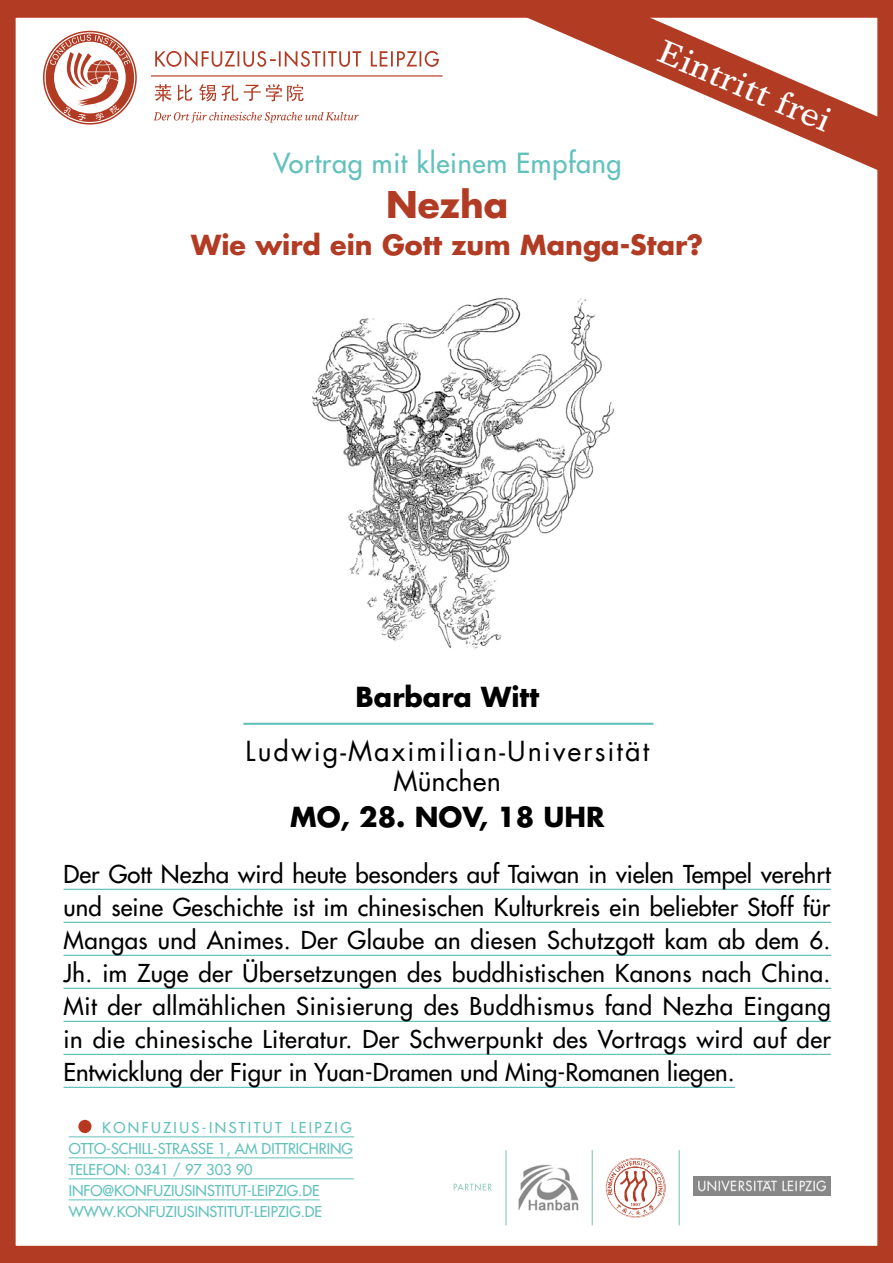
<style>
.page{position:relative;width:893px;height:1263px;background:#b13b23}
.page>*{position:absolute;margin:0;border:0;box-sizing:border-box;transform-origin:0 0}
.t1{font:700 36px "Futura";color:#b13b23}
.t2{font:33px "Times Europa";color:#fff}
.t3{font:27px/30px "Futura";letter-spacing:.075em;color:#000;text-align:center}
.t4{font:700 27px "Futura";color:#b13b23}
.t5{font:700 27px "Futura";color:#000}
.t6{font:27px "Futura";letter-spacing:.025em;color:#61c1bd}
.t7{font:24px/33px "Futura";color:#000;text-align:justify}
.t8{font:14.55px/21px "Futura";color:#61c1bd}
.t9{font:14.55px/21px "Futura";letter-spacing:.055em;color:#61c1bd}
.t10{font:14.55px "Futura";letter-spacing:.165em;color:#61c1bd}
</style>
<div class="page">
<div style="left:14px;top:16px;width:865px;height:1231px;background:#fff;border:2px solid #b6391f"></div>
<svg style="left:43px;top:31px;width:400px;height:94px"></svg>
<hr style="left:592px;top:1150px;width:1px;height:75px;background:#86cab6">
<hr style="left:505px;top:1150px;width:2px;height:75px;background:#86cab6">
<svg style="left:454px;top:1183px;width:38px;height:8px"></svg>
<img style="left:518px;top:1165px;width:61px;height:46px">
<img style="left:606px;top:1158px;width:60px;height:60px;border-radius:30px">
<hr style="left:679px;top:1150px;width:1px;height:75px;background:#86cab6">
<img style="left:694px;top:1176px;width:136px;height:19px">
<svg style="left:486px;top:16px;width:393px;height:161px"></svg>
<hr style="left:64px;top:889px;width:767px;height:1px;background:#61c1bd">
<hr style="left:64px;top:922px;width:767px;height:1px;background:#61c1bd">
<hr style="left:64px;top:955px;width:767px;height:1px;background:#61c1bd">
<hr style="left:64px;top:988px;width:767px;height:1px;background:#61c1bd">
<hr style="left:64px;top:1021px;width:767px;height:1px;background:#61c1bd">
<hr style="left:64px;top:1054px;width:767px;height:1px;background:#61c1bd">
<hr style="left:64px;top:1087px;width:671px;height:1px;background:#61c1bd">
<hr style="left:69px;top:1136px;width:285px;height:1px;background:#61c1bd">
<hr style="left:69px;top:1157px;width:284px;height:1px;background:#61c1bd">
<hr style="left:69px;top:1178px;width:285px;height:1px;background:#61c1bd">
<hr style="left:69px;top:1199px;width:251px;height:1px;background:#61c1bd">
<div style="left:78px;top:1120px;width:13px;height:13px;background:#b6391f;border-radius:50%"></div>
<hr style="left:243px;top:723px;width:410px;height:2px;background:#61c1bd">
<img style="left:312px;top:297px;width:303px;height:352px">
<div style="left:561px;top:590px;width:39px;height:64px;background:#fff"></div>
<p class="t6" style="left:273px;top:146px;width:350px">Vortrag mit kleinem Empfang</p>
<h2 class="t2" style="left:668px;top:32px;width:186px;rotate:23deg">Eintritt frei</h2>
<h1 class="t1" style="left:386px;top:181px;width:124px">Nezha</h1>
<p class="t4" style="left:191px;top:227px;width:514px">Wie wird ein Gott zum Manga-Star?</p>
<p class="t5" style="left:356px;top:679px;width:185px">Barbara Witt</p>
<p class="t3" style="left:245px;top:736px;width:405px">Ludwig-Maximilian-Universität<br>München</p>
<p class="t5" style="left:290px;top:798px;width:316px">MO, 28. NOV, 18 UHR</p>
<p class="t7" style="left:64px;top:858px;width:769px">Der Gott Nezha wird heute besonders auf Taiwan in vielen Tempel verehrt und seine Geschichte ist im chinesischen Kulturkreis ein beliebter Stoff für Mangas und Animes. Der Glaube an diesen Schutzgott kam ab dem 6.<br>Jh. im Zuge der Übersetzungen des buddhistischen Kanons nach China.<br>Mit der allmählichen Sinisierung des Buddhismus fand Nezha Eingang in die chinesische Literatur. Der Schwerpunkt des Vortrags wird auf der Entwicklung der Figur in Yuan-Dramen und Ming-Romanen liegen.</p>
<p class="t10" style="left:102px;top:1118px;width:124px">Konfuzius -inst</p>
<p class="t9" style="left:69px;top:1117px;width:281px;text-indent:179px">itut le ipzig<br>Otto-Schill-StraSSe 1, am dittrichring<br>Telef</p>
<p class="t8" style="left:69px;top:1159px;width:246px;text-indent:34px">on : 0341 / 97 303 90 info@konfuziusinstitut-leipzig.de www.konfuziusinstitut-le ipzig.de</p>
</div>
